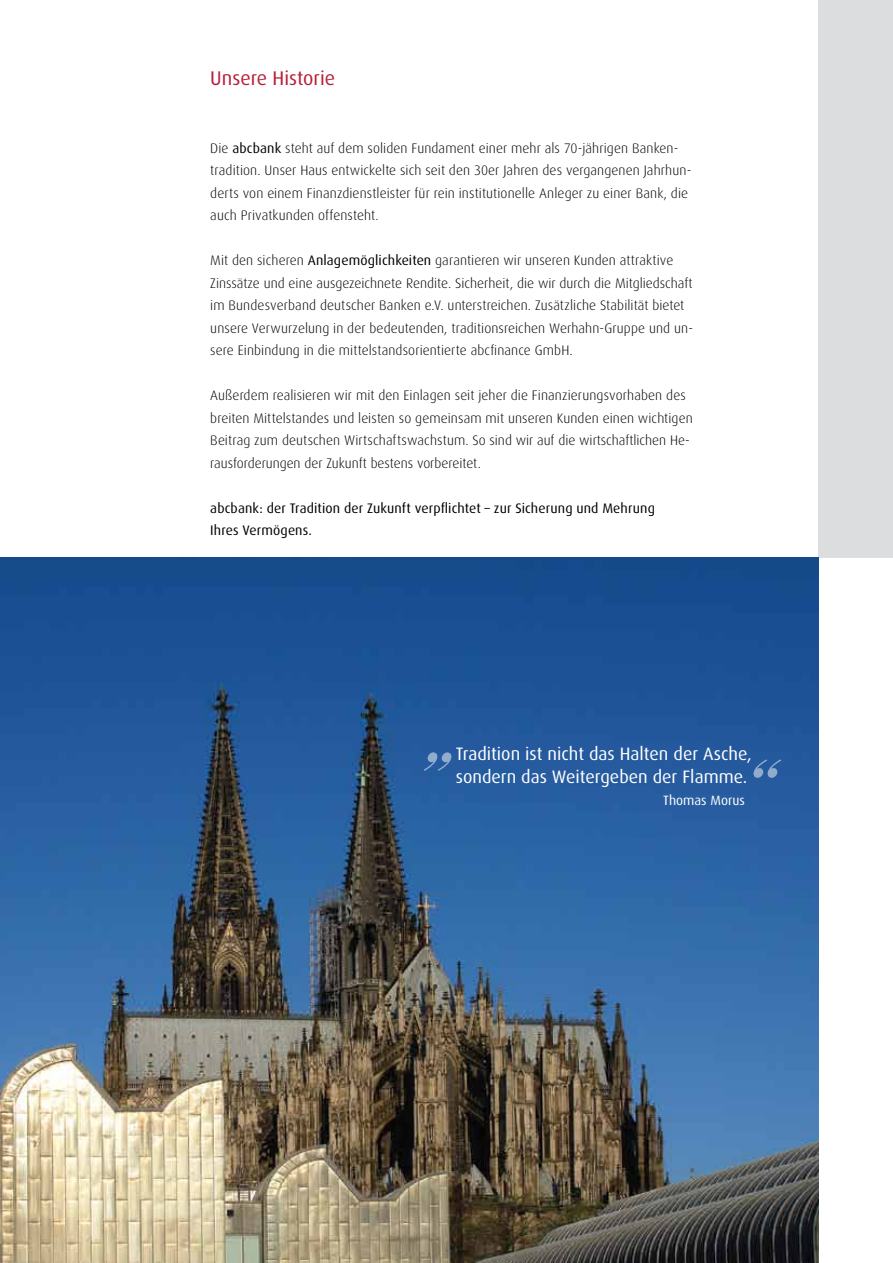
<style>
.page{position:relative;width:893px;height:1263px;background:#fff}
.page>*{position:absolute;margin:0;border:0;box-sizing:border-box;transform-origin:0 0}
.t1{font:19.8px "Dax";color:#b71f38}
.t2{font:18px/22.5px "Dax";color:#fff}
.t3{font:300 13.8px/22.5px "Dax";letter-spacing:.005em;color:#000}
.t4{font:13.8px/22.5px "Dax";letter-spacing:.01em;color:#000}
.t5{font:13.5px "Dax";color:#fff}
.s1{font-weight:400}
</style>
<div class="page">
<div style="left:819px;top:0;width:74px;height:558px;background:#dcddde"></div>
<img style="left:0;top:558px;width:819px;height:705px">
<svg style="left:424px;top:752px;width:27px;height:19px"></svg>
<svg style="left:753px;top:759px;width:28px;height:19px"></svg>
<h1 class="t1" style="left:210px;top:67px;width:126px">Unsere Historie</h1>
<p class="t3" style="left:210px;top:137px;width:482px">Die <span class="s1">abcbank</span> steht auf dem soliden Fundament einer mehr als 70-jährigen Banken&shy;tradition. Unser Haus entwickelte sich seit den 30er Jahren des vergangenen Jahrhun&shy;derts von einem Finanzdienstleister für rein institutionelle Anleger zu einer Bank, die auch Privatkunden offensteht.</p>
<p class="t3" style="left:210px;top:249px;width:484px">Mit den sicheren <span class="s1">Anlagemöglichkeiten</span> garantieren wir unseren Kunden attraktive Zinssätze und eine ausgezeichnete Rendite. Sicherheit, die wir durch die Mitgliedschaft im Bundesverband deutscher Banken e.V. unterstreichen. Zusätzliche Stabilität bietet unsere Verwurzelung in der bedeutenden, traditionsreichen Werhahn-Gruppe und un&shy;sere Einbindung in die mittelstandsorientierte abcfinance GmbH.</p>
<p class="t3" style="left:210px;top:384px;width:484px">Außerdem realisieren wir mit den Einlagen seit jeher die Finanzierungsvorhaben des breiten Mittelstandes und leisten so gemeinsam mit unseren Kunden einen wichtigen Beitrag zum deutschen Wirtschaftswachstum. So sind wir auf die wirtschaftlichen He&shy;rausforderungen der Zukunft bestens vorbereitet.</p>
<p class="t4" style="left:210px;top:497px;width:446px">abcbank: der Tradition der Zukunft verpflichtet – zur Sicherung und Mehrung<br>Ihres Vermögens.</p>
<h2 class="t2" style="left:456px;top:743px;width:298px">Tradition ist nicht das Halten der Asche, sondern das Weitergeben der Flamme.</h2>
<p class="t5" style="left:663px;top:793px;width:83px">Thomas Morus</p>
</div>
